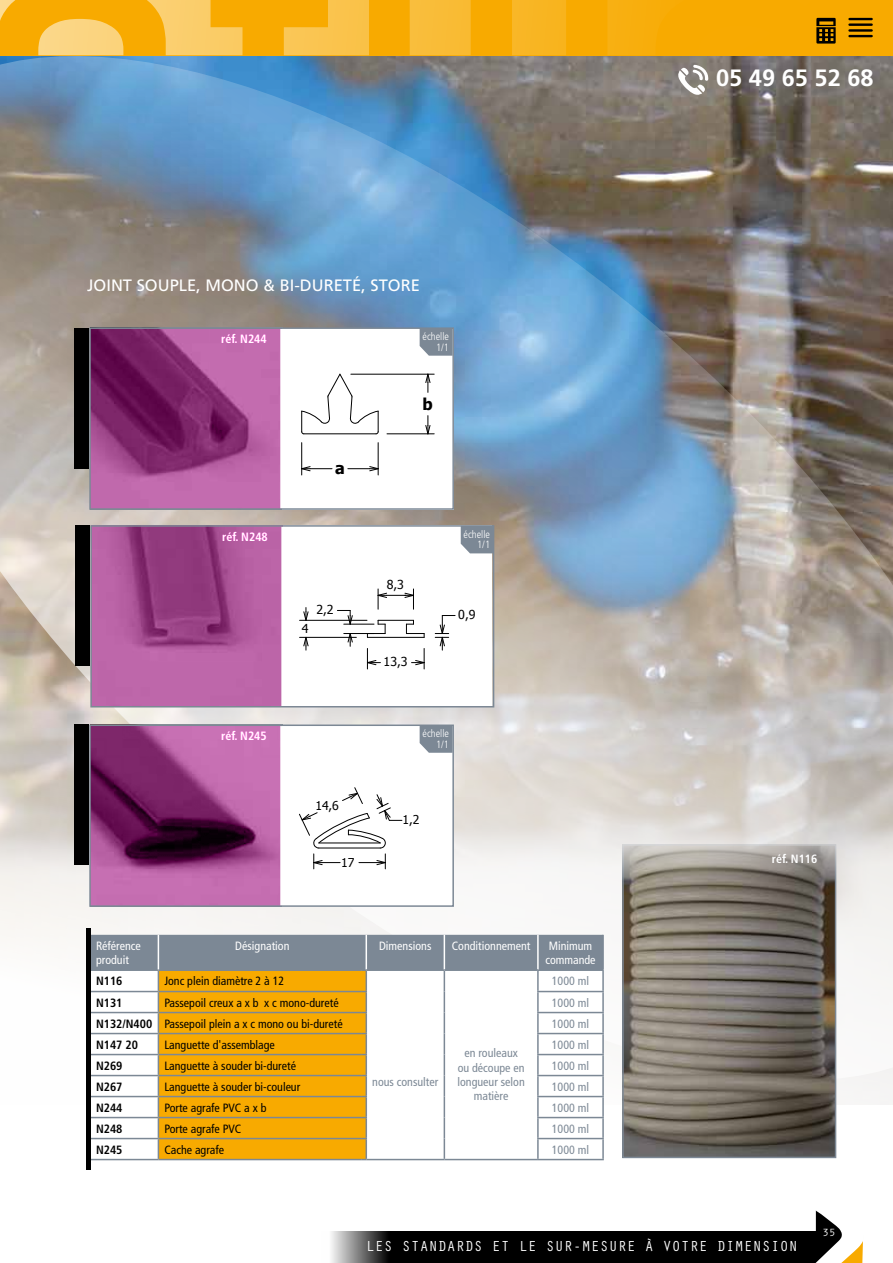
<style>
.page{position:relative;width:893px;height:1263px;background:#fff}
.page>*{position:absolute;margin:0;border:0;box-sizing:border-box;transform-origin:0 0}
.t1{font:700 23.55px "Frutiger";color:#fff}
.t2{font:16.5px "Frutiger";color:#fff}
.t3{font:700 16.2px "Tahoma";color:#000}
.t4{font:15px "Orator Std";color:#fff}
.t5{font:12.3px "Tahoma";color:#000}
.t6{font:12.15px "Tahoma";color:#000}
.t7{font:condensed 12px "Frutiger";color:#000}
.t8{font:condensed 12px/14.4px "Frutiger";color:#7c8895;text-align:center}
.t9{font:condensed 12px/14.4px "Frutiger";color:#fff}
.t10{font:700 condensed 12px "Frutiger";color:#000}
.t11{font:700 condensed 12px "Frutiger";color:#fff}
.t12{font:10.8px "Orator Std";color:#fff}
.t13{font:300 condensed 10.5px/10.5px "Frutiger";color:#fff;text-align:right}
.s1{font-weight:700}
</style>
<div class="page">
<img style="left:0;top:55px;width:893px;height:1098px">
<div style="left:0;top:0;width:893px;height:55px;background:#f8aa00"></div>
<svg style="left:0;top:328px;width:46px;height:825px"></svg>
<svg style="left:0;top:0;width:834px;height:55px"></svg>
<img style="left:625px;top:847px;width:208px;height:308px">
<div style="left:622px;top:844px;width:214px;height:314px;border:2px solid #7c8895"></div>
<div style="left:321px;top:1231px;width:510px;height:32px;background:#000"></div>
<svg style="left:815px;top:1210px;width:48px;height:53px"></svg>
<hr style="left:538px;top:969px;width:66px;height:2px;background:#7c8895">
<hr style="left:602px;top:971px;width:2px;height:20px;background:#7c8895">
<hr style="left:537px;top:991px;width:67px;height:1px;background:#7c8895">
<hr style="left:602px;top:992px;width:2px;height:20px;background:#7c8895">
<hr style="left:537px;top:1012px;width:67px;height:1px;background:#7c8895">
<hr style="left:602px;top:1013px;width:2px;height:20px;background:#7c8895">
<hr style="left:537px;top:1033px;width:67px;height:1px;background:#7c8895">
<hr style="left:602px;top:1034px;width:2px;height:20px;background:#7c8895">
<hr style="left:537px;top:1054px;width:67px;height:1px;background:#7c8895">
<hr style="left:602px;top:1055px;width:2px;height:20px;background:#7c8895">
<hr style="left:537px;top:1075px;width:67px;height:1px;background:#7c8895">
<hr style="left:602px;top:1076px;width:2px;height:20px;background:#7c8895">
<hr style="left:537px;top:1096px;width:67px;height:1px;background:#7c8895">
<hr style="left:602px;top:1097px;width:2px;height:20px;background:#7c8895">
<hr style="left:537px;top:1117px;width:67px;height:1px;background:#7c8895">
<hr style="left:602px;top:1118px;width:2px;height:20px;background:#7c8895">
<hr style="left:537px;top:1138px;width:67px;height:1px;background:#7c8895">
<hr style="left:602px;top:1139px;width:2px;height:20px;background:#7c8895">
<svg style="left:91px;top:935px;width:512px;height:225px"></svg>
<hr style="left:366px;top:1159px;width:78px;height:1px;background:#7c8895">
<hr style="left:444px;top:1159px;width:94px;height:1px;background:#7c8895">
<hr style="left:538px;top:1159px;width:66px;height:1px;background:#7c8895">
<hr style="left:602px;top:935px;width:2px;height:34px;background:#7c8895">
<hr style="left:158px;top:935px;width:1px;height:34px;background:#fff">
<hr style="left:366px;top:935px;width:1px;height:34px;background:#fff">
<hr style="left:366px;top:969px;width:78px;height:2px;background:#7c8895">
<hr style="left:444px;top:935px;width:1px;height:34px;background:#fff">
<hr style="left:537px;top:935px;width:2px;height:34px;background:#fff">
<hr style="left:444px;top:969px;width:94px;height:2px;background:#7c8895">
<div style="left:282px;top:328px;width:172px;height:181px;background:#fff"></div>
<svg style="left:301px;top:373px;width:78px;height:62px"></svg>
<hr style="left:351px;top:374px;width:83px;height:1px;background:#000">
<hr style="left:387px;top:434px;width:47px;height:1px;background:#000">
<svg style="left:425px;top:374px;width:5px;height:18px"></svg>
<svg style="left:425px;top:416px;width:5px;height:18px"></svg>
<hr style="left:301px;top:443px;width:1px;height:32px;background:#000">
<hr style="left:378px;top:443px;width:1px;height:32px;background:#000">
<svg style="left:301px;top:466px;width:31px;height:5px"></svg>
<svg style="left:348px;top:466px;width:31px;height:5px"></svg>
<svg style="left:420px;top:330px;width:31px;height:26px"></svg>
<div style="left:74px;top:328px;width:15px;height:141px;background:#000"></div>
<svg style="left:92px;top:330px;width:188px;height:177px;background:#9a4386"></svg>
<hr style="left:280px;top:329px;width:3px;height:180px;background:#fff">
<div style="left:89px;top:327px;width:365px;height:183px;border:2px solid #7c8895"></div>
<div style="left:282px;top:725px;width:172px;height:181px;background:#fff"></div>
<svg style="left:299px;top:787px;width:103px;height:82px"></svg>
<svg style="left:420px;top:727px;width:31px;height:26px"></svg>
<div style="left:74px;top:725px;width:15px;height:140px;background:#000"></div>
<svg style="left:92px;top:727px;width:188px;height:177px;background:#944482"></svg>
<hr style="left:280px;top:726px;width:3px;height:180px;background:#fff">
<div style="left:89px;top:724px;width:365px;height:183px;border:2px solid #7c8895"></div>
<div style="left:283px;top:526px;width:208px;height:181px;background:#fff"></div>
<hr style="left:367px;top:637px;width:57px;height:1px;background:#000">
<svg style="left:406px;top:620px;width:19px;height:17px"></svg>
<hr style="left:378px;top:620px;width:35px;height:1px;background:#000">
<svg style="left:367px;top:620px;width:19px;height:17px"></svg>
<svg style="left:378px;top:589px;width:36px;height:20px"></svg>
<svg style="left:411px;top:648px;width:14px;height:21px"></svg>
<svg style="left:367px;top:648px;width:13px;height:21px"></svg>
<hr style="left:344px;top:633px;width:30px;height:1px;background:#000">
<hr style="left:344px;top:624px;width:30px;height:1px;background:#000">
<svg style="left:347px;top:634px;width:6px;height:12px"></svg>
<svg style="left:337px;top:610px;width:16px;height:15px"></svg>
<svg style="left:435px;top:615px;width:20px;height:35px"></svg>
<hr style="left:300px;top:620px;width:67px;height:1px;background:#000">
<hr style="left:300px;top:637px;width:56px;height:1px;background:#000">
<svg style="left:303px;top:607px;width:6px;height:14px"></svg>
<svg style="left:303px;top:637px;width:6px;height:13px"></svg>
<svg style="left:461px;top:528px;width:30px;height:25px"></svg>
<div style="left:75px;top:525px;width:15px;height:140px;background:#000"></div>
<svg style="left:93px;top:528px;width:188px;height:176px;background:#ab5497"></svg>
<hr style="left:281px;top:527px;width:3px;height:179px;background:#fff">
<div style="left:90px;top:525px;width:404px;height:182px;border:2px solid #7c8895"></div>
<div style="left:86px;top:928px;width:5px;height:242px;background:#000"></div>
<hr style="left:849px;top:18px;width:23px;height:2px;background:#000">
<hr style="left:849px;top:29px;width:23px;height:3px;background:#000">
<hr style="left:849px;top:23px;width:23px;height:3px;background:#000">
<hr style="left:849px;top:35px;width:23px;height:2px;background:#000">
<svg style="left:816px;top:18px;width:20px;height:26px"></svg>
<svg style="left:677px;top:65px;width:31px;height:31px"></svg>
<h2 class="t2" style="left:87px;top:275px;width:10px">JOINT</h2>
<h2 class="t2" style="left:137px;top:275px;width:20px">SOUPLE</h2>
<h2 class="t2" style="left:196px;top:275px;width:38px">, MONO</h2>
<h2 class="t2" style="left:263px;top:275px;width:59px">&amp; BI-DURETÉ</h2>
<h2 class="t2" style="left:361px;top:275px;width:20px">, STORE</h2>
<p class="t11" style="left:221px;top:331px;width:47px">réf. N244</p>
<p class="t13" style="left:422px;top:331px;width:28px">échelle<br>1/1</p>
<h3 class="t3" style="left:423px;top:393px;width:12px">b</h3>
<h3 class="t3" style="left:335px;top:458px;width:11px">a</h3>
<p class="t11" style="left:222px;top:529px;width:47px">réf. N248</p>
<p class="t13" style="left:464px;top:529px;width:28px">échelle<br>1/1</p>
<p class="t5" style="left:387px;top:577px;width:19px">8,3</p>
<p class="t5" style="left:316px;top:602px;width:19px">2,2</p>
<p class="t5" style="left:458px;top:607px;width:19px">0,9</p>
<p class="t5" style="left:302px;top:621px;width:8px">4</p>
<p class="t5" style="left:384px;top:654px;width:26px">13,3</p>
<p class="t11" style="left:221px;top:729px;width:47px">réf. N245</p>
<p class="t13" style="left:422px;top:728px;width:28px">échelle<br>1/1</p>
<p class="t6" style="left:315px;top:798px;width:25px">14,6</p>
<p class="t6" style="left:402px;top:811px;width:19px">1,2</p>
<p class="t6" style="left:341px;top:854px;width:15px">17</p>
<p class="t9" style="left:96px;top:938px;width:46px">Référence produit</p>
<p class="t9" style="left:235px;top:938px;width:56px">Désignation</p>
<p class="t9" style="left:379px;top:938px;width:54px">Dimensions</p>
<p class="t9" style="left:452px;top:938px;width:80px">Conditionnement</p>
<p class="t9" style="left:545px;top:938px;width:52px">Minimum commande</p>
<p class="t10" style="left:96px;top:974px;width:28px">N116</p>
<p class="t7" style="left:164px;top:974px;width:121px">Jonc plein diamètre 2 à 12</p>
<p class="t8" style="left:552px;top:974px;width:39px">1000 ml</p>
<p class="t10" style="left:96px;top:995px;width:28px">N131</p>
<p class="t7" style="left:164px;top:995px;width:176px">Passepoil creux a x b x c mono-dureté</p>
<p class="t8" style="left:552px;top:995px;width:39px">1000 ml</p>
<p class="t7" style="left:96px;top:1016px;width:248px"><span class="s1">N132/N400</span> Passepoil plein a x c mono ou bi-dureté</p>
<p class="t8" style="left:552px;top:1016px;width:39px">1000 ml</p>
<p class="t10" style="left:96px;top:1037px;width:44px">N147 20</p>
<p class="t7" style="left:164px;top:1037px;width:112px">Languette d'assemblage</p>
<p class="t8" style="left:552px;top:1037px;width:39px">1000 ml</p>
<p class="t10" style="left:96px;top:1058px;width:28px">N269</p>
<p class="t7" style="left:164px;top:1058px;width:133px">Languette à souder bi-dureté</p>
<p class="t8" style="left:552px;top:1058px;width:39px">1000 ml</p>
<p class="t10" style="left:96px;top:1079px;width:28px">N267</p>
<p class="t7" style="left:164px;top:1079px;width:137px">Languette à souder bi-couleur</p>
<p class="t8" style="left:552px;top:1079px;width:39px">1000 ml</p>
<p class="t10" style="left:96px;top:1100px;width:28px">N244</p>
<p class="t7" style="left:164px;top:1100px;width:104px">Porte agrafe PVC a x b</p>
<p class="t8" style="left:552px;top:1100px;width:39px">1000 ml</p>
<p class="t10" style="left:96px;top:1121px;width:28px">N248</p>
<p class="t7" style="left:164px;top:1121px;width:79px">Porte agrafe PVC</p>
<p class="t8" style="left:552px;top:1121px;width:39px">1000 ml</p>
<p class="t10" style="left:96px;top:1142px;width:28px">N245</p>
<p class="t7" style="left:164px;top:1142px;width:61px">Cache agrafe</p>
<p class="t8" style="left:552px;top:1142px;width:39px">1000 ml</p>
<p class="t8" style="left:457px;top:1046px;width:69px">en rouleaux ou découpe en longueur selon matière</p>
<p class="t8" style="left:372px;top:1075px;width:68px">nous consulter</p>
<h1 class="t1" style="left:716px;top:64px;width:159px">05 49 65 52 68</h1>
<p class="t11" style="left:772px;top:851px;width:47px">réf. N116</p>
<p class="t12" style="left:822px;top:1224px;width:14px">35</p>
<p class="t4" style="left:366px;top:1235px;width:434px">LES STANDARDS ET LE SUR-MESURE À VOTRE DIMENSION</p>
</div>
